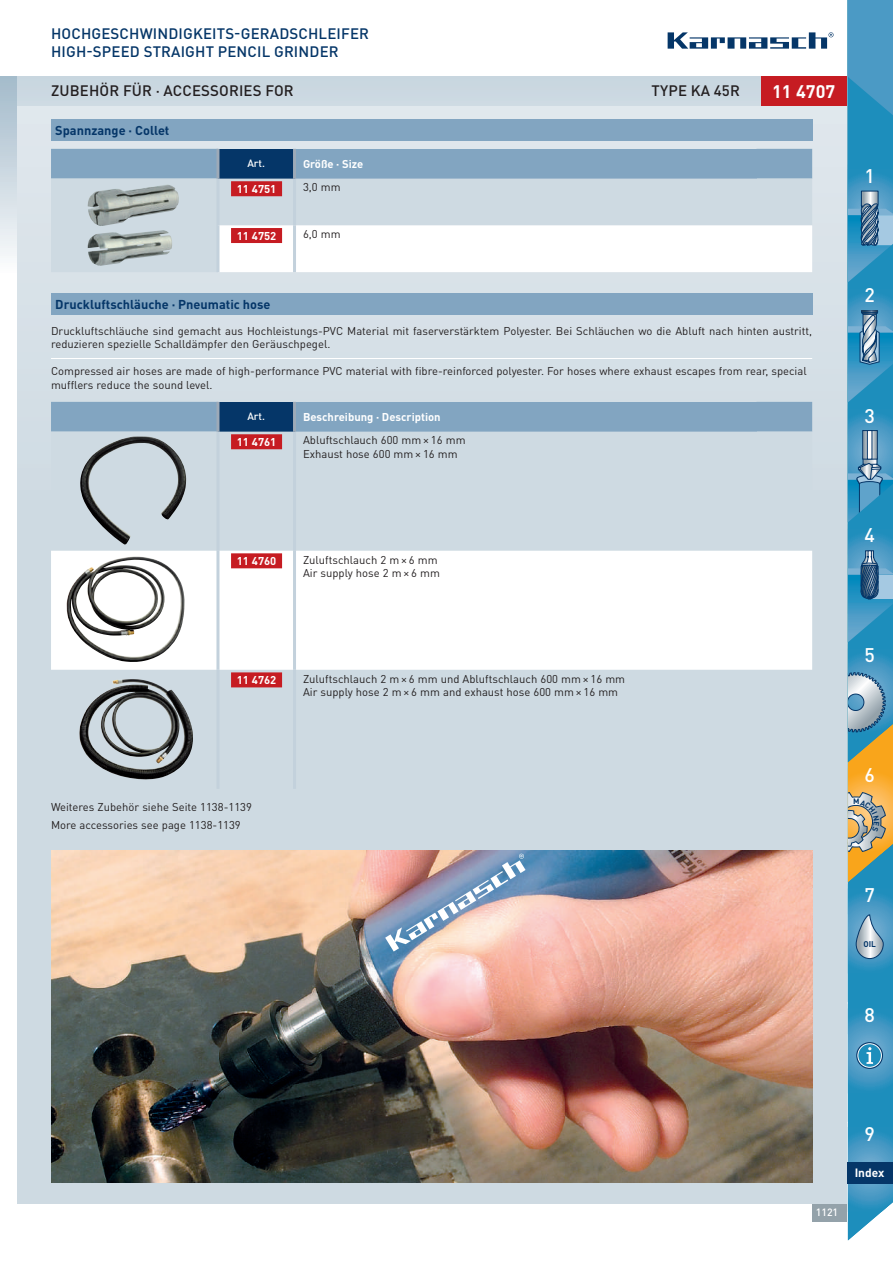
<style>
.page{position:relative;width:893px;height:1263px;background:#fff}
.page>*{position:absolute;margin:0;border:0;box-sizing:border-box;transform-origin:0 0}
.t1{font:500 19.5px "FFDIN";color:#fff}
.t2{font:700 18px "DIN Pro";color:#fff}
.t3{font:700 18px "DIN Pro";color:#fff;scale:1.07 1}
.t4{font:500 15px/18px "DIN Pro";letter-spacing:.01em;color:#053668}
.t5{font:500 15px "DIN Pro";letter-spacing:.01em;color:#231f20}
.t6{font:700 12.75px "DIN Pro";color:#053668}
.t7{font:700 11.85px "FFDIN";color:#fff}
.t8{font:11.25px/13.5px "DIN Pro";color:#231f20}
.t9{font:700 11.25px "DIN Pro";color:#fff}
.t10{font:700 11.25px "DIN Pro";color:#fff;scale:1.07 1}
.t11{font:500 10.5px "DIN Pro";color:#fff}
.t12{font:700 8.25px "FFDIN";color:#053668}
</style>
<div class="page">
<div style="left:17px;top:77px;width:859px;height:263px;background:#cbd8e1"></div>
<div style="left:17px;top:106px;width:859px;height:1097px;background:linear-gradient(to bottom,#d4dfe7,#cad7df)"></div>
<div style="left:812px;top:1204px;width:64px;height:17px;background:#94a2aa"></div>
<svg style="left:668px;top:32px;width:165px;height:17px"></svg>
<svg style="left:0;top:77px;width:1px;height:179px"></svg>
<div style="left:761px;top:77px;width:132px;height:29px;background:#c61c22"></div>
<img style="left:51px;top:850px;width:761px;height:332px">
<div style="left:51px;top:119px;width:761px;height:21px;background:#82a5c1"></div>
<div style="left:51px;top:149px;width:761px;height:30px;background:#82a5c1"></div>
<div style="left:218px;top:149px;width:77px;height:30px;background:#053668"></div>
<div style="left:294px;top:149px;width:462px;height:30px;background:#82a5c1"></div>
<div style="left:219px;top:225px;width:593px;height:47px;background:#fff"></div>
<hr style="left:216px;top:179px;width:3px;height:46px;background:#c3d1dc">
<hr style="left:293px;top:179px;width:3px;height:46px;background:#c3d1dc">
<hr style="left:216px;top:225px;width:3px;height:47px;background:#c3d1dc">
<hr style="left:293px;top:225px;width:3px;height:47px;background:#c3d1dc">
<hr style="left:216px;top:149px;width:3px;height:30px;background:#9daab8">
<hr style="left:293px;top:149px;width:3px;height:30px;background:#9daab8">
<div style="left:231px;top:181px;width:51px;height:15px;background:#c61c22"></div>
<div style="left:231px;top:228px;width:51px;height:15px;background:#c61c22"></div>
<div style="left:51px;top:293px;width:761px;height:22px;background:#82a5c1"></div>
<hr style="left:51px;top:358px;width:761px;height:1px;background:#fff">
<div style="left:51px;top:402px;width:761px;height:30px;background:#82a5c1"></div>
<div style="left:218px;top:402px;width:77px;height:30px;background:#053668"></div>
<div style="left:294px;top:402px;width:462px;height:30px;background:#82a5c1"></div>
<div style="left:79px;top:432px;width:204px;height:356px;background:#cedae2"></div>
<svg style="left:51px;top:551px;width:761px;height:119px"></svg>
<hr style="left:216px;top:432px;width:3px;height:119px;background:#c3d1dc">
<hr style="left:293px;top:432px;width:3px;height:119px;background:#c3d1dc">
<hr style="left:216px;top:551px;width:3px;height:119px;background:#c3d1dc">
<hr style="left:293px;top:551px;width:3px;height:119px;background:#c3d1dc">
<hr style="left:216px;top:670px;width:3px;height:119px;background:#c3d1dc">
<hr style="left:293px;top:670px;width:3px;height:119px;background:#c3d1dc">
<hr style="left:216px;top:402px;width:3px;height:30px;background:#9daab8">
<hr style="left:293px;top:402px;width:3px;height:30px;background:#9daab8">
<div style="left:231px;top:434px;width:51px;height:15px;background:#c61c22"></div>
<div style="left:231px;top:553px;width:51px;height:15px;background:#c61c22"></div>
<div style="left:231px;top:672px;width:51px;height:15px;background:#c61c22"></div>
<img style="left:88px;top:230px;width:84px;height:36px">
<img style="left:88px;top:184px;width:91px;height:42px">
<img style="left:80px;top:437px;width:106px;height:108px">
<img style="left:66px;top:556px;width:119px;height:106px">
<img style="left:88px;top:679px;width:96px;height:90px">
<svg style="left:385px;top:853px;width:141px;height:98px;background:#b8aeb8"></svg>
<svg style="left:848px;top:0;width:45px;height:1240px;background:#5298b4"></svg>
<h3 class="t4" style="left:51px;top:24px;width:319px">HOCHGESCHWINDIGKEITS-GERADSCHLEIFER<br>HIGH-SPEED STRAIGHT PENCIL GRINDER</h3>
<h3 class="t5" style="left:51px;top:81px;width:244px">ZUBEHÖR FÜR · ACCESSORIES FOR</h3>
<h3 class="t5" style="left:652px;top:81px;width:90px">TYPE KA 45R</h3>
<p class="t6" style="left:55px;top:121px;width:116px">Spannzange · Collet</p>
<p class="t11" style="left:247px;top:156px;width:19px">Art.</p>
<p class="t9" style="left:303px;top:156px;width:62px">Größe · Size</p>
<p class="t9" style="left:237px;top:181px;width:41px">11 4751</p>
<p class="t8" style="left:303px;top:180px;width:39px">3,0 mm</p>
<p class="t9" style="left:237px;top:228px;width:41px">11 4752</p>
<p class="t8" style="left:303px;top:227px;width:39px">6,0 mm</p>
<p class="t10" style="left:250px;top:181px;width:14px">47</p>
<p class="t10" style="left:250px;top:228px;width:14px">47</p>
<h2 class="t2" style="left:772px;top:79px;width:65px">11 4707</h2>
<h2 class="t3" style="left:793px;top:79px;width:21px">47</h2>
<p class="t6" style="left:55px;top:296px;width:217px">Druckluftschläuche · Pneumatic hose</p>
<p class="t8" style="left:51px;top:323px;width:763px">Druckluftschläuche sind gemacht aus Hochleistungs-PVC Material mit faserverstärktem Polyester. Bei Schläuchen wo die Abluft nach hinten austritt, reduzieren spezielle Schalldämpfer den Geräuschpegel.</p>
<p class="t8" style="left:51px;top:364px;width:757px">Compressed air hoses are made of high-performance PVC material with fibre-reinforced polyester. For hoses where exhaust escapes from rear, special mufflers reduce the sound level.</p>
<p class="t11" style="left:247px;top:409px;width:19px">Art.</p>
<p class="t9" style="left:303px;top:409px;width:139px">Beschreibung · Description</p>
<p class="t9" style="left:237px;top:434px;width:41px">11 4761</p>
<p class="t8" style="left:303px;top:433px;width:164px">Abluftschlauch 600 mm × 16 mm<br>Exhaust hose 600 mm × 16 mm</p>
<p class="t10" style="left:250px;top:434px;width:14px">47</p>
<p class="t9" style="left:237px;top:553px;width:41px">11 4760</p>
<p class="t8" style="left:303px;top:552px;width:139px">Zuluftschlauch 2 m × 6 mm<br>Air supply hose 2 m × 6 mm</p>
<p class="t10" style="left:250px;top:553px;width:14px">47</p>
<p class="t9" style="left:237px;top:672px;width:41px">11 4762</p>
<p class="t8" style="left:303px;top:671px;width:324px">Zuluftschlauch 2 m × 6 mm und Abluftschlauch 600 mm × 16 mm<br>Air supply hose 2 m × 6 mm and exhaust hose 600 mm × 16 mm</p>
<p class="t10" style="left:250px;top:672px;width:14px">47</p>
<p class="t8" style="left:51px;top:797px;width:202px;line-height:17.7px">Weiteres Zubehör siehe Seite 1138-1139<br>More accessories see page 1138-1139</p>
<h1 class="t1" style="left:864px;top:163px;width:12px">1</h1>
<h1 class="t1" style="left:864px;top:283px;width:12px">2</h1>
<h1 class="t1" style="left:864px;top:404px;width:12px">3</h1>
<h1 class="t1" style="left:864px;top:523px;width:12px">4</h1>
<h1 class="t1" style="left:864px;top:643px;width:12px">5</h1>
<h1 class="t1" style="left:864px;top:763px;width:12px">6</h1>
<h1 class="t1" style="left:864px;top:882px;width:12px">7</h1>
<p class="t12" style="left:863px;top:939px;width:14px">OIL</p>
<h1 class="t1" style="left:864px;top:1002px;width:12px">8</h1>
<p class="t11" style="left:816px;top:1205px;width:24px">1121</p>
<h1 class="t1" style="left:864px;top:1121px;width:12px">9</h1>
<p class="t7" style="left:855px;top:1165px;width:31px">Index</p>
</div>
